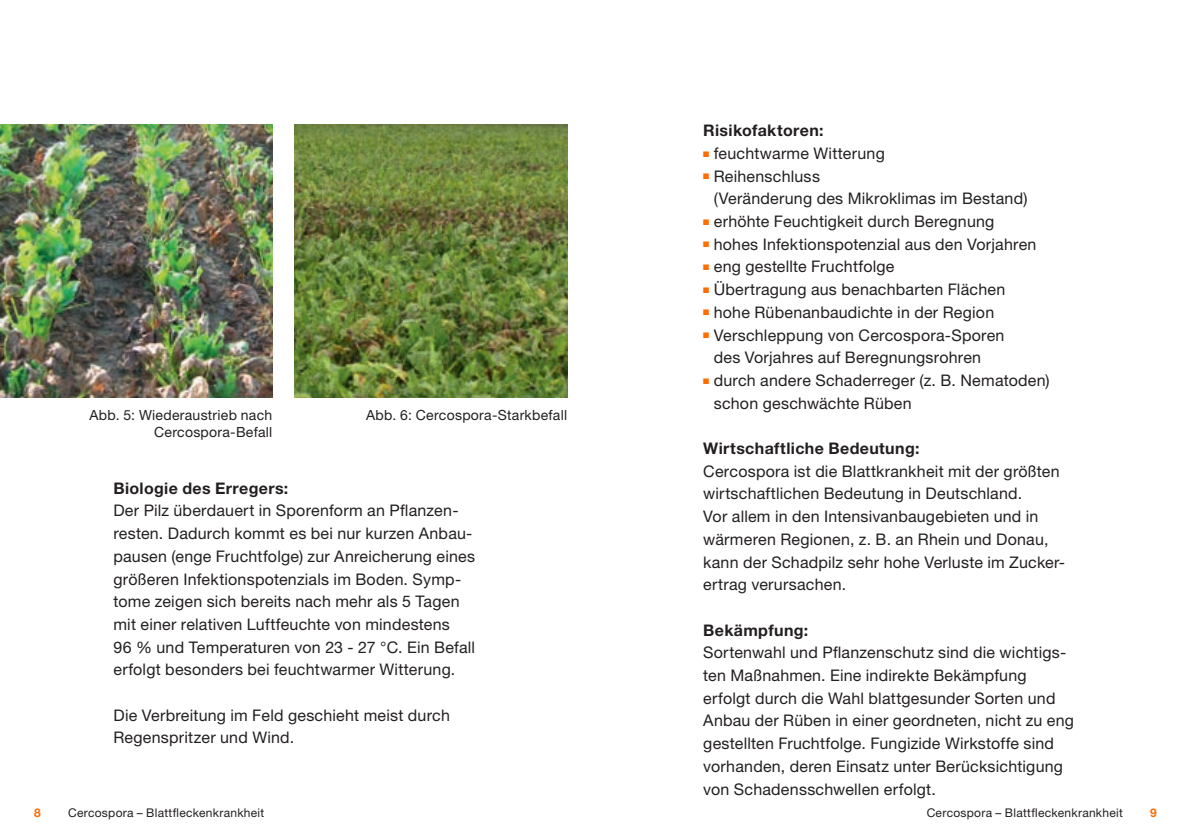
<style>
.page{position:relative;width:1191px;height:840px;background:#fff}
.page>*{position:absolute;margin:0;border:0;box-sizing:border-box;transform-origin:0 0}
.t1{font:16px/22.6px "Helvetica Neue LT Std";letter-spacing:.015em;color:#231f20}
.t2{font:700 16px "Helvetica Neue LT Std";letter-spacing:.025em;color:#231f20}
.t3{font:14px/17px "Helvetica Neue LT Std";letter-spacing:.02em;color:#231f20;text-align:right}
.t4{font:12px "Helvetica Neue LT Std";letter-spacing:.025em;color:#231f20}
.t5{font:700 12px "Helvetica Neue LT Std";color:#ff6c00}
.s1{color:#ff6c00}
</style>
<div class="page">
<img style="left:295px;top:125px;width:272px;height:272px">
<img style="left:0;top:125px;width:272px;height:272px">
<p class="t3" style="left:89px;top:406px;width:184px">Abb. 5: Wiederaustrieb nach<br>Cercospora-Befall</p>
<p class="t3" style="left:366px;top:406px;width:202px">Abb. 6: Cercospora-Starkbefall</p>
<p class="t2" style="left:113px;top:478px;width:176px">Biologie des Erregers:</p>
<p class="t1" style="left:113px;top:499px;width:363px">Der Pilz überdauert in Sporenform an Pflanzen&shy;resten. Dadurch kommt es bei nur kurzen Anbau&shy;pausen (enge Fruchtfolge) zur Anreicherung eines größeren Infektionspotenzials im Boden. Symp&shy;tome zeigen sich bereits nach mehr als 5 Tagen mit einer relativen Luftfeuchte von mindestens<br>96 % und Temperaturen von 23 - 27 °C. Ein Befall erfolgt besonders bei feuchtwarmer Witterung.</p>
<p class="t1" style="left:113px;top:703px;width:338px">Die Verbreitung im Feld geschieht meist durch<br>Regenspritzer und Wind.</p>
<p class="t2" style="left:703px;top:120px;width:122px">Risikofaktoren:</p>
<p class="t1" style="left:703px;top:142px;width:183px"><sup>■</sup> feuchtwarme Witterung</p>
<p class="t1" style="left:714px;top:164px;width:315px;text-indent:-11px"><span class="s1">■</span> Reihenschluss<br>(Veränderung des Mikroklimas im Bestand)</p>
<p class="t1" style="left:703px;top:210px;width:293px"><span class="s1">■</span> erhöhte Feuchtigkeit durch Beregnung</p>
<p class="t1" style="left:703px;top:232px;width:335px"><sup>■</sup> hohes Infektionspotenzial aus den Vorjahren</p>
<p class="t1" style="left:703px;top:255px;width:193px"><sup>■</sup> eng gestellte Fruchtfolge</p>
<p class="t1" style="left:703px;top:278px;width:303px"><span class="s1">■</span> Übertragung aus benachbarten Flächen</p>
<p class="t1" style="left:703px;top:300px;width:292px"><span class="s1">■</span> hohe Rübenanbaudichte in der Region</p>
<p class="t1" style="left:714px;top:323px;width:292px;text-indent:-11px"><span class="s1">■</span> Verschleppung von Cercospora-Sporen des Vorjahres auf Beregnungsrohren</p>
<p class="t1" style="left:714px;top:368px;width:337px;text-indent:-11px"><span class="s1">■</span> durch andere Schaderreger (z. B. Nematoden) schon geschwächte Rüben</p>
<p class="t2" style="left:703px;top:438px;width:218px">Wirtschaftliche Bedeutung:</p>
<p class="t1" style="left:703px;top:459px;width:363px">Cercospora ist die Blattkrankheit mit der größten wirtschaftlichen Bedeutung in Deutschland.<br>Vor allem in den Intensivanbaugebieten und in wärmeren Regionen, z. B. an Rhein und Donau, kann der Schadpilz sehr hohe Verluste im Zucker&shy;ertrag verursachen.</p>
<p class="t2" style="left:703px;top:619px;width:107px">Bekämpfung:</p>
<p class="t1" style="left:703px;top:640px;width:372px">Sortenwahl und Pflanzenschutz sind die wichtigs&shy;ten Maßnahmen. Eine indirekte Bekämpfung erfolgt durch die Wahl blattgesunder Sorten und Anbau der Rüben in einer geordneten, nicht zu eng gestellten Fruchtfolge. Fungizide Wirkstoffe sind vorhanden, deren Einsatz unter Berücksichtigung von Schadensschwellen erfolgt.</p>
<p class="t5" style="left:34px;top:805px;width:8px">8</p>
<p class="t4" style="left:68px;top:805px;width:198px">Cercospora – Blattfleckenkrankheit</p>
<p class="t4" style="left:926px;top:805px;width:198px">Cercospora – Blattfleckenkrankheit</p>
<p class="t5" style="left:1150px;top:805px;width:8px">9</p>
</div>
